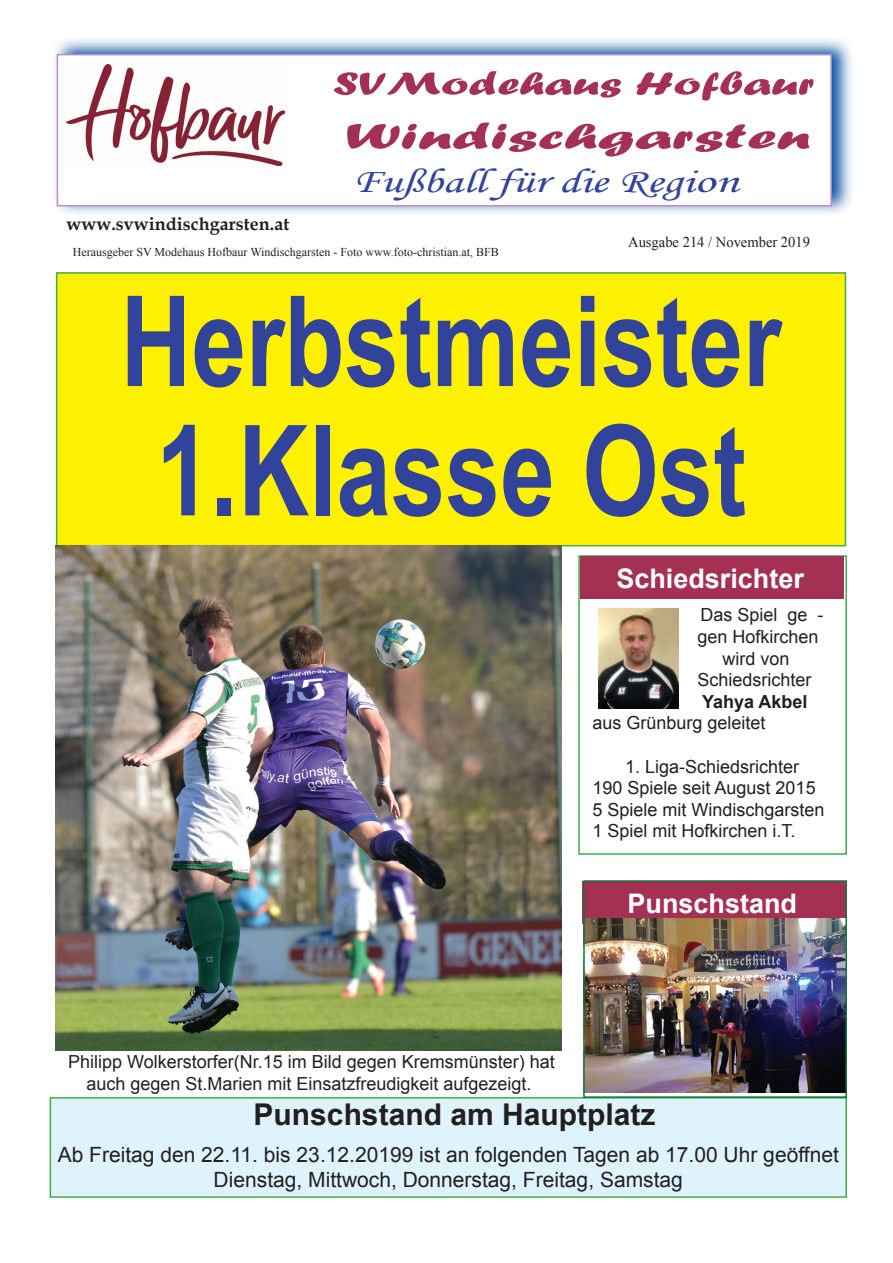
<style>
.page{position:relative;width:893px;height:1263px;background:#fff}
.page>*{position:absolute;margin:0;border:0;box-sizing:border-box;transform-origin:0 0}
.t1{font:700 126px/129.3px "Arial";color:#32439b;scale:.78 1}
.t2{font:36.9px "Forte";color:#a43054;scale:1.83 1}
.t3{font:34.5px "Monotype Corsiva";color:#32439b;scale:1.39 1}
.t4{font:33.15px "Forte";color:#a43054;scale:1.52 1}
.t5{font:700 30px "Arial";color:#231f20}
.t6{font:700 27px "Arial";color:#fff}
.t7{font:21px/25.2px "Arial";color:#231f20;text-align:center}
.t8{font:18px/21.6px "Arial";color:#231f20}
.t9{font:700 18px "Book Antiqua";color:#231f20}
.t10{font:700 18px "Arial";color:#231f20}
.t11{font:15px "Times New Roman";color:#231f20}
.t12{font:12px "Times New Roman";color:#231f20}
</style>
<div class="page">
<div style="left:50px;top:1098px;width:796px;height:99px;background:#dff3fc"></div>
<div style="left:50px;top:1097px;width:797px;height:101px;border:2px solid #40ae49"></div>
<svg style="left:54px;top:39px;width:798px;height:175px;background:#b6cae2"></svg>
<div style="left:57px;top:55px;width:774px;height:151px;background:#fff"></div>
<div style="left:57px;top:54px;width:775px;height:152px;border:2px solid #c18dbf"></div>
<img style="left:66px;top:64px;width:218px;height:102px">
<div style="left:57px;top:273px;width:788px;height:273px;background:#fff101"></div>
<div style="left:56px;top:272px;width:790px;height:274px;border:2px solid #40ae49"></div>
<div style="left:578px;top:555px;width:269px;height:300px;border:2px solid #40ae49"></div>
<div style="left:580px;top:556px;width:264px;height:42px;background:#a43054"></div>
<img style="left:598px;top:609px;width:80px;height:100px">
<div style="left:583px;top:881px;width:263px;height:42px;background:#a43054"></div>
<img style="left:586px;top:918px;width:258px;height:174px">
<div style="left:583px;top:880px;width:264px;height:218px;border:2px solid #0f763b"></div>
<img style="left:55px;top:546px;width:506px;height:504px">
<h3 class="t4" style="left:333px;top:64px;width:318px">SVModehaus Hofbaur</h3>
<h2 class="t2" style="left:345px;top:115px;width:255px">Windischgarsten</h2>
<h3 class="t3" style="left:352px;top:160px;width:279px">Fußball für die Region</h3>
<p class="t9" style="left:66px;top:212px;width:224px">www.svwindischgarsten.at</p>
<p class="t12" style="left:73px;top:243px;width:427px">Herausgeber SV Modehaus Hofbaur Windischgarsten - Foto www.foto-christian.at, BFB</p>
<p class="t11" style="left:628px;top:231px;width:183px">Ausgabe 214 / November 2019</p>
<h1 class="t1" style="left:121px;top:279px;width:849px">Herbstmeister<br>1.Klasse Ost</h1>
<h3 class="t6" style="left:616px;top:559px;width:189px">Schiedsrichter</h3>
<p class="t8" style="left:700px;top:604px;width:125px">Das Spiel ge -</p>
<p class="t8" style="left:698px;top:626px;width:123px">gen Hofkirchen</p>
<p class="t8" style="left:723px;top:647px;width:69px">wird von</p>
<p class="t8" style="left:698px;top:669px;width:116px">Schiedsrichter</p>
<p class="t10" style="left:702px;top:689px;width:107px">Yahya Akbel</p>
<p class="t8" style="left:592px;top:712px;width:175px">aus Grünburg geleitet</p>
<p class="t8" style="left:592px;top:755px;width:234px;text-indent:33px">1. Liga-Schiedsrichter<br>190 Spiele seit August 2015<br>5 Spiele mit Windischgarsten<br>1 Spiel mit Hofkirchen i.T.</p>
<p class="t8" style="left:68px;top:1051px;width:488px;text-align:center">Philipp Wolkerstorfer(Nr.15 im Bild gegen Kremsmünster) hat auch gegen St.Marien mit Einsatzfreudigkeit aufgezeigt.</p>
<h3 class="t6" style="left:627px;top:884px;width:171px">Punschstand</h3>
<h3 class="t5" style="left:254px;top:1093px;width:403px">Punschstand am Hauptplatz</h3>
<p class="t7" style="left:58px;top:1142px;width:783px">Ab Freitag den 22.11. bis 23.12.20199 ist an folgenden Tagen ab 17.00 Uhr geöffnet<br>Dienstag, Mittwoch, Donnerstag, Freitag, Samstag</p>
</div>
